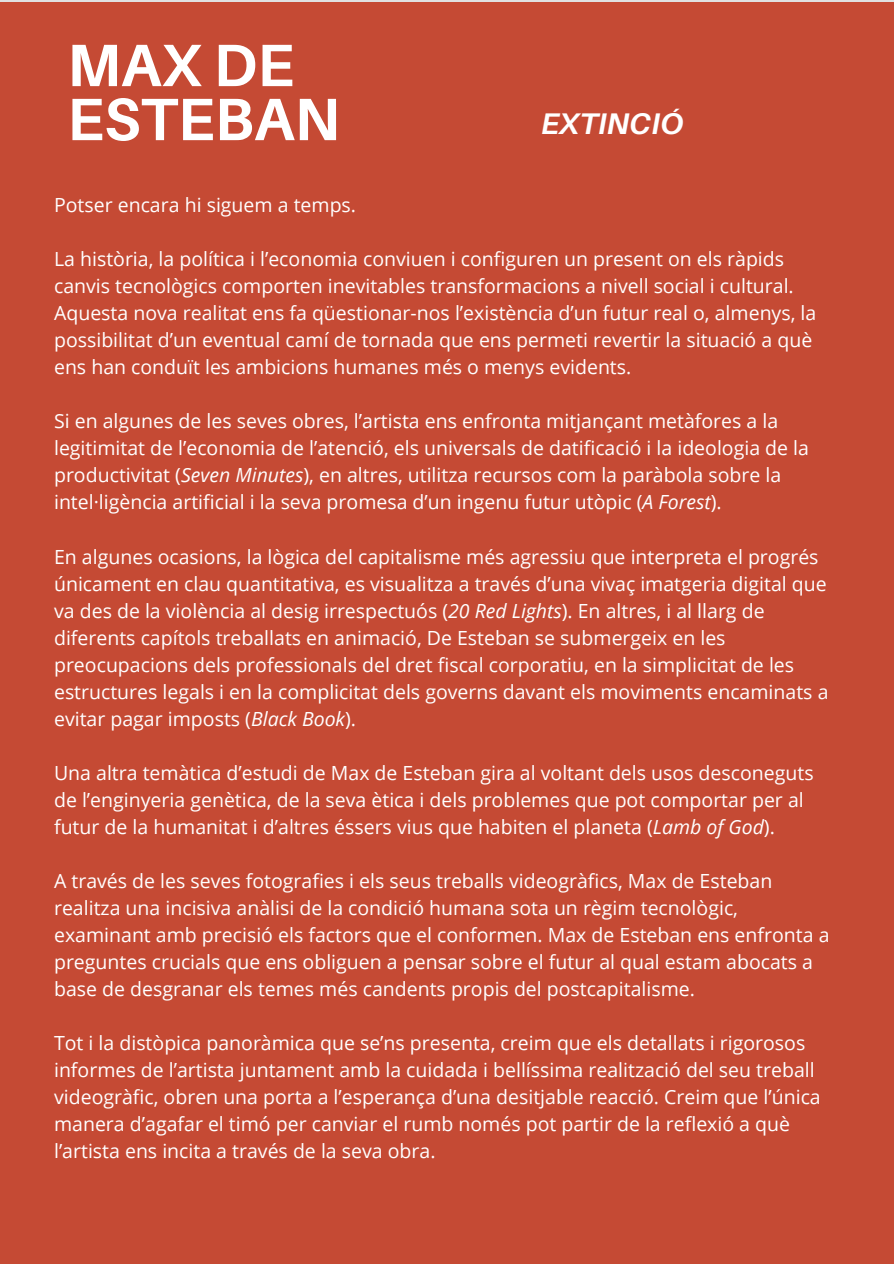
<style>
.page{position:relative;width:894px;height:1264px;background:#fff}
.page>*{position:absolute;margin:0;border:0;box-sizing:border-box;transform-origin:0 0}
.t1{font:700 59.85px/54px "Aileron";color:#fff}
.t2{font:italic 700 29.85px "Aileron";color:#fff}
.t3{font:19.5px/27px "Open Sans";color:#fff}
.s1{font-style:italic}
</style>
<div class="page">
<div style="left:0;top:2px;width:893px;height:1261px;background:#c54a34"></div>
<h1 class="t1" style="left:67px;top:37px;width:274px">MAX DE<br>ESTEBAN</h1>
<h2 class="t2" style="left:541px;top:105px;width:143px">EXTINCIÓ</h2>
<p class="t3" style="left:54px;top:191px;width:303px">Potser encara hi siguem a temps.</p>
<p class="t3" style="left:54px;top:245px;width:763px">La història, la política i l’economia conviuen i configuren un present on els ràpids canvis tecnològics comporten inevitables transformacions a nivell social i cultural.<br>Aquesta nova realitat ens fa qüestionar-nos l’existència d’un futur real o, almenys, la possibilitat d’un eventual camí de tornada que ens permeti revertir la situació a què ens han conduït les ambicions humanes més o menys evidents.</p>
<p class="t3" style="left:54px;top:407px;width:756px">Si en algunes de les seves obres, l’artista ens enfronta mitjançant metàfores a la legitimitat de l’economia de l’atenció, els universals de datificació i la ideologia de la productivitat (<span class="s1">Seven Minutes</span>), en altres, utilitza recursos com la paràbola sobre la intel·ligència artificial i la seva promesa d’un ingenu futur utòpic (<span class="s1">A Forest</span>).</p>
<p class="t3" style="left:54px;top:542px;width:775px">En algunes ocasions, la lògica del capitalisme més agressiu que interpreta el progrés únicament en clau quantitativa, es visualitza a través d’una vivaç imatgeria digital que va des de la violència al desig irrespectuós (<span class="s1">20 Red Lights</span>). En altres, i al llarg de diferents capítols treballats en animació, De Esteban se submergeix en les preocupacions dels professionals del dret fiscal corporatiu, en la simplicitat de les estructures legals i en la complicitat dels governs davant els moviments encaminats a evitar pagar imposts (<span class="s1">Black Book</span>).</p>
<p class="t3" style="left:54px;top:758px;width:761px">Una altra temàtica d’estudi de Max de Esteban gira al voltant dels usos desconeguts de l’enginyeria genètica, de la seva ètica i dels problemes que pot comportar per al futur de la humanitat i d’altres éssers vius que habiten el planeta (<span class="s1">Lamb of God</span>).</p>
<p class="t3" style="left:54px;top:866px;width:776px">A través de les seves fotografies i els seus treballs videogràfics, Max de Esteban realitza una incisiva anàlisi de la condició humana sota un règim tecnològic, examinant amb precisió els factors que el conformen. Max de Esteban ens enfronta a preguntes crucials que ens obliguen a pensar sobre el futur al qual estam abocats a base de desgranar els temes més candents propis del postcapitalisme.</p>
<p class="t3" style="left:54px;top:1028px;width:768px">Tot i la distòpica panoràmica que se’ns presenta, creim que els detallats i rigorosos informes de l’artista juntament amb la cuidada i bellíssima realització del seu treball videogràfic, obren una porta a l’esperança d’una desitjable reacció. Creim que l’única manera d’agafar el timó per canviar el rumb només pot partir de la reflexió a què l’artista ens incita a través de la seva obra.</p>
</div>
